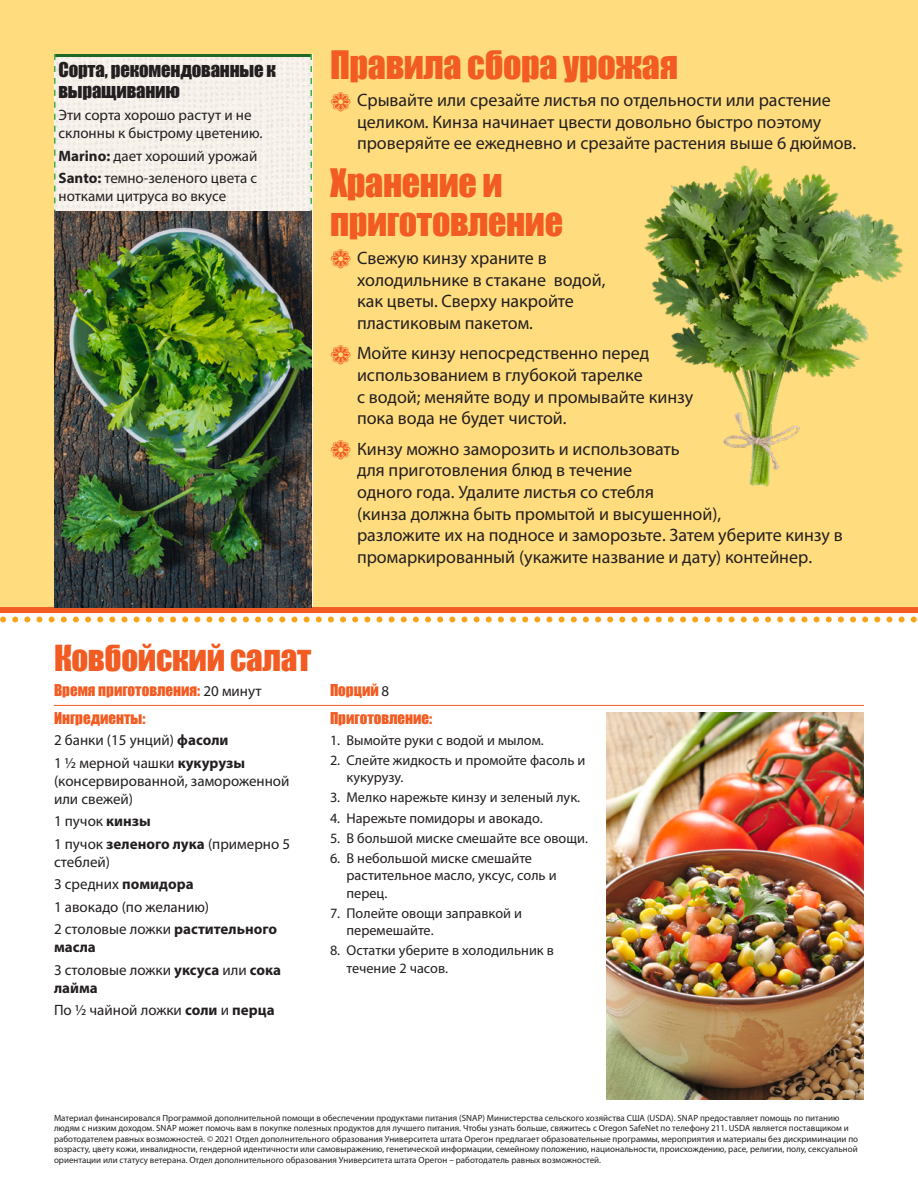
<style>
.page{position:relative;width:918px;height:1188px;background:#fff}
.page>*{position:absolute;margin:0;border:0;box-sizing:border-box;transform-origin:0 0}
.When_to_Harvest_RU{font:36px/39px "Impact";letter-spacing:-.01em;color:#f25b21}
.Recipe_Section_Head{font:33px "Impact";letter-spacing:-.01em;color:#f25b21}
.Subhead_RU{font:18.75px/21px "Impact";letter-spacing:-.01em;color:#231f20}
.t1{font:18px/21.6px "Myriad Pro";color:#231f20}
.Ingredients_RU{font:15px/18px "Myriad Pro";color:#231f20}
.Prep_Time_RU{font:15px "Impact";color:#f25b21}
.Ingredients_RU-2{font:700 15px/18px "Myriad Pro";color:#231f20}
.Recipe_Head_RU{font:15px "Impact";color:#f25b21}
.t2{font:14.25px/17.2px "Myriad Pro";color:#231f20}
.Funding_Statement_RU{font:9px/10.5px "Myriad Pro";color:#231f20}
.s1{font-weight:700}
.s2{color:#f25b21}
.s3{font-family:"Myriad Pro";color:#231f20}
.s4{font-weight:400}
</style>
<div class="page">
<div style="left:0;top:0;width:918px;height:609px;background:#ffdc7e"></div>
<hr style="left:54px;top:705px;width:810px;height:1px;background:#f25b21">
<img style="left:606px;top:713px;width:258px;height:386px">
<svg style="left:0;top:54px;width:918px;height:568px"></svg>
<div style="left:0;top:607px;width:918px;height:6px;background:#f25b21"></div>
<img style="left:54px;top:212px;width:258px;height:395px">
<img style="left:638px;top:156px;width:271px;height:339px">
<p class="Subhead_RU" style="left:58px;top:58px;width:219px">Сорта, рекомендованные к выращиванию</p>
<p class="Ingredients_RU" style="left:58px;top:106px;width:206px">Эти сорта хорошо растут и не склонны к быстрому цветению.</p>
<p class="Ingredients_RU" style="left:58px;top:146px;width:200px"><span class="s1">Marino:</span> дает хороший урожай</p>
<p class="Ingredients_RU" style="left:58px;top:169px;width:200px"><span class="s1">Santo:</span> темно-зеленого цвета с нотками цитруса во вкусе</p>
<p class="When_to_Harvest_RU" style="left:330px;top:44px;width:350px">Правила сбора урожая</p>
<p class="t1" style="left:357px;top:89px;width:501px;text-indent:-27px"><span class="s2">❁</span> Срывайте или срезайте листья по отдельности или растение целиком. Кинза начинает цвести довольно быстро поэтому проверяйте ее ежедневно и срезайте растения выше 6 дюймов.</p>
<p class="When_to_Harvest_RU" style="left:330px;top:163px;width:235px">Хранение и приготовление</p>
<p class="t1" style="left:357px;top:247px;width:250px;text-indent:-27px"><span class="s2">❁</span> Свежую кинзу храните в холодильнике в стакане водой, как цветы. Сверху накройте пластиковым пакетом.</p>
<p class="t1" style="left:357px;top:342px;width:338px;text-indent:-27px"><span class="s2">❁</span> Мойте кинзу непосредственно перед использованием в глубокой тарелке<br>с водой; меняйте воду и промывайте кинзу пока вода не будет чистой.</p>
<p class="t1" style="left:357px;top:438px;width:487px;text-indent:-27px"><span class="s2">❁</span> Кинзу можно заморозить и использовать<br>для приготовления блюд в течение<br>одного года. Удалите листья со стебля<br>(кинза должна быть промытой и высушенной),<br>разложите их на подносе и заморозьте. Затем уберите кинзу в промаркированный (укажите название и дату) контейнер.</p>
<p class="Recipe_Section_Head" style="left:54px;top:632px;width:259px">Ковбойский салат</p>
<p class="Prep_Time_RU" style="left:54px;top:679px;width:209px">Время приготовления: <span class="s3">20 минут</span></p>
<p class="Prep_Time_RU" style="left:330px;top:679px;width:61px">Порций <span class="s3">8</span></p>
<p class="Recipe_Head_RU" style="left:54px;top:707px;width:93px">Ингредиенты:</p>
<p class="Ingredients_RU" style="left:54px;top:731px;width:176px">2 банки (15 унций) <span class="s1">фасоли</span></p>
<p class="Ingredients_RU" style="left:54px;top:754px;width:237px">1 ½ мерной чашки <span class="s1">кукурузы </span>(консервированной, замороженной или свежей)</p>
<p class="Ingredients_RU" style="left:54px;top:812px;width:98px">1 пучок <span class="s1">кинзы</span></p>
<p class="Ingredients_RU" style="left:54px;top:835px;width:238px">1 пучок <span class="s1">зеленого лука</span> (примерно 5 стеблей)</p>
<p class="Ingredients_RU" style="left:54px;top:875px;width:141px">3 средних <span class="s1">помидора</span></p>
<p class="Ingredients_RU" style="left:54px;top:898px;width:157px">1 авокадо (по желанию)</p>
<p class="Ingredients_RU-2" style="left:54px;top:920px;width:225px"><span class="s4">2 cтоловые ложки</span> растительного масла</p>
<p class="Ingredients_RU" style="left:54px;top:961px;width:229px">3 cтоловые ложки <span class="s1">уксуса</span> или <span class="s1">сока лайма</span></p>
<p class="Ingredients_RU" style="left:54px;top:1001px;width:222px">По ½ чайной ложки <span class="s1">соли</span> и <span class="s1">перца</span></p>
<p class="Recipe_Head_RU" style="left:330px;top:707px;width:104px">Приготовление:</p>
<p class="t2" style="left:330px;top:731px;width:215px">1. Вымойте руки с водой и мылом.</p>
<p class="t2" style="left:346px;top:751px;width:240px;text-indent:-16px">2. Слейте жидкость и промойте фасоль и кукурузу.</p>
<p class="t2" style="left:330px;top:789px;width:252px">3. Мелко нарежьте кинзу и зеленый лук.</p>
<p class="t2" style="left:330px;top:809px;width:214px">4. Нарежьте помидоры и авокадо.</p>
<p class="t2" style="left:330px;top:829px;width:259px">5. В большой миске смешайте все овощи.</p>
<p class="t2" style="left:346px;top:850px;width:212px;text-indent:-16px">6. В небольшой миске смешайте растительное масло, уксус, соль и перец.</p>
<p class="t2" style="left:346px;top:904px;width:177px;text-indent:-16px">7. Полейте овощи заправкой и перемешайте.</p>
<p class="t2" style="left:346px;top:942px;width:209px;text-indent:-16px">8. Остатки уберите в холодильник в течение 2 часов.</p>
<p class="Funding_Statement_RU" style="left:54px;top:1112px;width:806px">Материал финансировался Программой дополнительной помощи в обеспечении продуктами питания (SNAP) Министерства сельского хозяйства США (USDA). SNAP предоставляет помощь по питанию людям с низким доходом. SNAP может помочь вам в покупке полезных продуктов для лучшего питания. Чтобы узнать больше, свяжитесь с Oregon SafeNet по телефону 211. USDA является поставщиком и работодателем равных возможностей. © 2021 Oтдел дополнительного образования Университета штата Орегон предлагает образовательные программы, мероприятия и материалы без дискриминации по возрасту, цвету кожи, инвалидности, гендерной идентичности или самовыражению, генетической информации, семейному положению, национальности, происхождению, расе, религии, полу, сексуальной ориентации или статусу ветерана. Oтдел дополнительного образования Университета штата Орегон – работодатель равных возможностей.</p>
</div>
